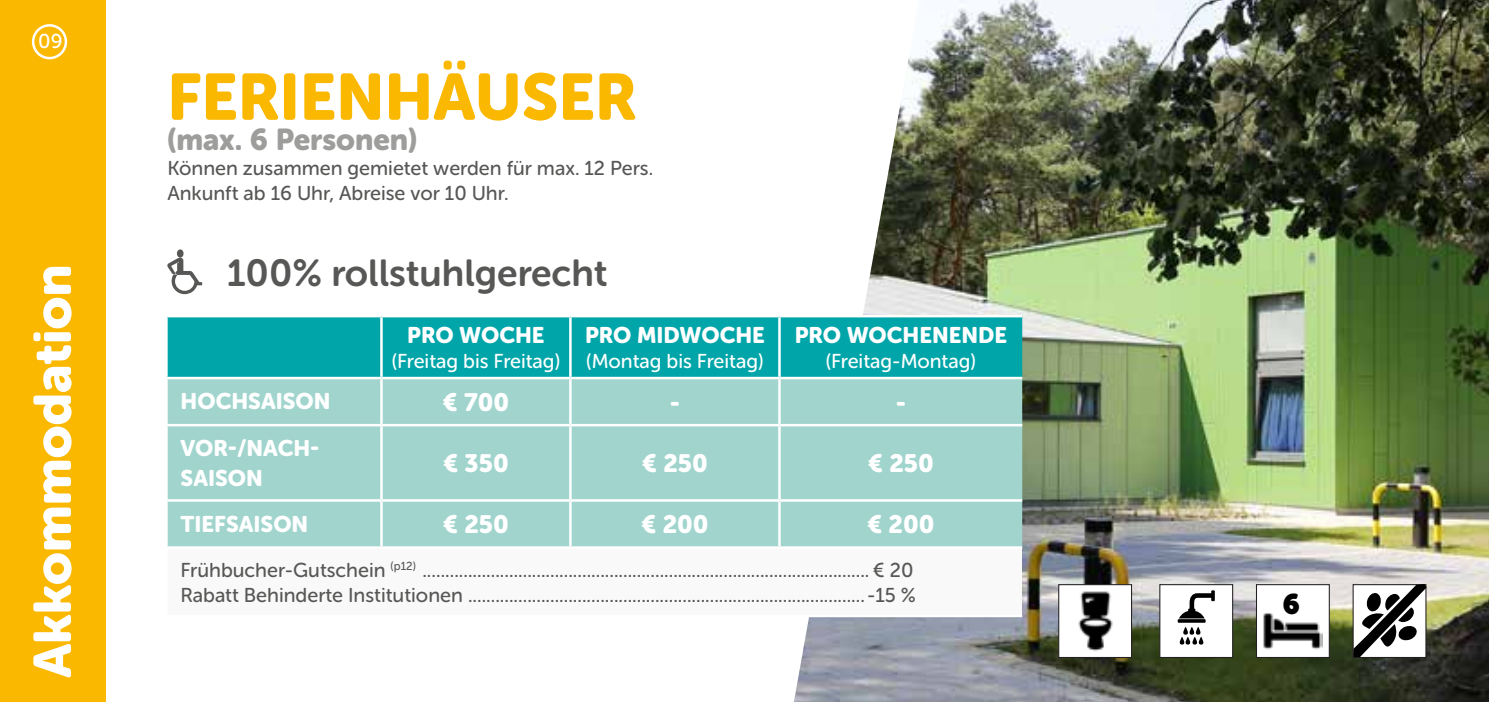
<style>
.page{position:relative;width:1489px;height:702px;background:#fff}
.page>*{position:absolute;margin:0;border:0;box-sizing:border-box;transform-origin:0 0}
.t1{font:65px "Museo Sans Rounded 900";color:#fbb800}
.t2{font:52.5px "Museo Sans Rounded 900";color:#fff}
.t3{font:37.5px "Museo Sans Rounded 700";color:#575756}
.t4{font:30px "Museo Sans Rounded 900";color:#9d9d9c}
.t5{font:28px "Museo Sans Rounded";color:#000}
.t6{font:25px "Museo Sans Rounded 900";color:#fff}
.t7{font:22.5px/30px "Museo Sans Rounded 900";color:#fff}
.t8{font:20px/25px "Museo Sans Rounded 500";color:#575756}
.t9{font:20px "Museo Sans Rounded 500";color:#fff}
</style>
<div class="page">
<img style="left:794px;top:0;width:694px;height:702px">
<div style="left:168px;top:317px;width:854px;height:60px;background:#00a5a9"></div>
<div style="left:168px;top:379px;width:854px;height:167px;background:#a0d4cd"></div>
<div style="left:166px;top:547px;width:856px;height:69px;background:#f9f9f9"></div>
<hr style="left:380px;top:317px;width:3px;height:60px;background:#fff">
<hr style="left:569px;top:317px;width:2px;height:60px;background:#fff">
<hr style="left:778px;top:317px;width:2px;height:60px;background:#fff">
<hr style="left:380px;top:379px;width:3px;height:45px;background:#fff">
<hr style="left:569px;top:379px;width:2px;height:45px;background:#fff">
<hr style="left:778px;top:379px;width:2px;height:45px;background:#fff">
<hr style="left:165px;top:424px;width:216px;height:2px;background:#fff">
<hr style="left:381px;top:424px;width:189px;height:2px;background:#fff">
<hr style="left:380px;top:426px;width:3px;height:73px;background:#fff">
<hr style="left:570px;top:424px;width:209px;height:2px;background:#fff">
<hr style="left:569px;top:426px;width:2px;height:73px;background:#fff">
<hr style="left:779px;top:424px;width:243px;height:2px;background:#fff">
<hr style="left:778px;top:426px;width:2px;height:73px;background:#fff">
<hr style="left:165px;top:499px;width:216px;height:2px;background:#fff">
<hr style="left:381px;top:499px;width:189px;height:2px;background:#fff">
<hr style="left:380px;top:501px;width:3px;height:45px;background:#fff">
<hr style="left:570px;top:499px;width:209px;height:2px;background:#fff">
<hr style="left:569px;top:501px;width:2px;height:45px;background:#fff">
<hr style="left:779px;top:499px;width:243px;height:2px;background:#fff">
<hr style="left:778px;top:501px;width:2px;height:45px;background:#fff">
<hr style="left:779px;top:315px;width:243px;height:2px;background:#fff">
<hr style="left:779px;top:377px;width:243px;height:2px;background:#fff">
<hr style="left:165px;top:546px;width:216px;height:2px;background:#fff">
<hr style="left:165px;top:548px;width:3px;height:66px;background:#fff">
<hr style="left:381px;top:546px;width:189px;height:2px;background:#fff">
<hr style="left:570px;top:546px;width:209px;height:2px;background:#fff">
<hr style="left:779px;top:546px;width:243px;height:2px;background:#fff">
<hr style="left:165px;top:614px;width:216px;height:3px;background:#fff">
<hr style="left:381px;top:614px;width:189px;height:3px;background:#fff">
<hr style="left:570px;top:614px;width:209px;height:3px;background:#fff">
<hr style="left:779px;top:614px;width:243px;height:3px;background:#fff">
<svg style="left:167px;top:249px;width:35px;height:45px"></svg>
<div style="left:1058px;top:584px;width:73px;height:74px;background:#fff;border:1px solid #241f21"></div>
<svg style="left:1352px;top:583px;width:74px;height:74px"></svg>
<div style="left:1159px;top:584px;width:74px;height:74px;background:#fff;border:1px solid #211f21"></div>
<div style="left:1255px;top:584px;width:74px;height:74px;background:#fff;border:1px solid #241f21"></div>
<img style="left:1263px;top:613px;width:59px;height:37px">
<img style="left:1078px;top:591px;width:35px;height:61px">
<svg style="left:1179px;top:590px;width:36px;height:28px"></svg>
<hr style="left:1177px;top:619px;width:28px;height:3px;background:#000">
<svg style="left:1179px;top:627px;width:25px;height:17px"></svg>
<div style="left:0;top:0;width:106px;height:702px;background:#fbb800"></div>
<div style="left:32px;top:24px;width:35px;height:35px;border:2px solid #fff;border-radius:50%"></div>
<p class="t9" style="left:38px;top:30px;width:26px">09</p>
<h1 class="t1" style="left:167px;top:60px;width:470px">FERIENHÄUSER</h1>
<h3 class="t4" style="left:167px;top:122px;width:251px">(max. 6 Personen)</h3>
<p class="t8" style="left:167px;top:155px;width:487px">Können zusammen gemietet werden für max. 12 Pers.<br>Ankunft ab 16 Uhr, Abreise vor 10 Uhr.</p>
<h2 class="t2" style="left:23px;top:677px;width:415px;rotate:-90deg">Akkommodation</h2>
<h3 class="t3" style="left:227px;top:252px;width:382px">100% rollstuhlgerecht</h3>
<p class="t7" style="left:407px;top:320px;width:139px">PRO WOCHE</p>
<p class="t9" style="left:391px;top:350px;width:170px">(Freitag bis Freitag)</p>
<p class="t7" style="left:585px;top:320px;width:181px">PRO MIDWOCHE</p>
<p class="t9" style="left:586px;top:350px;width:179px">(Montag bis Freitag)</p>
<p class="t7" style="left:794px;top:320px;width:214px">PRO WOCHENENDE</p>
<p class="t9" style="left:825px;top:350px;width:152px">(Freitag-Montag)</p>
<p class="t7" style="left:181px;top:386px;width:151px">HOCHSAISON</p>
<p class="t6" style="left:442px;top:388px;width:68px">€ 700</p>
<p class="t6" style="left:669px;top:388px;width:12px">-</p>
<p class="t6" style="left:895px;top:388px;width:12px">-</p>
<p class="t7" style="left:181px;top:433px;width:140px">VOR-/NACH-<br>SAISON</p>
<p class="t6" style="left:443px;top:449px;width:67px">€ 350</p>
<p class="t6" style="left:642px;top:449px;width:67px">€ 250</p>
<p class="t6" style="left:867px;top:449px;width:67px">€ 250</p>
<p class="t7" style="left:181px;top:508px;width:129px">TIEFSAISON</p>
<p class="t6" style="left:443px;top:510px;width:67px">€ 250</p>
<p class="t6" style="left:641px;top:510px;width:69px">€ 200</p>
<p class="t6" style="left:867px;top:510px;width:69px">€ 200</p>
<p class="t8" style="left:181px;top:557px;width:737px">Frühbucher-Gutschein <sup>(p12)</sup> .................................................................................................. € 20<br>Rabatt Behinderte Institutionen ....................................................................................... -15 %</p>
<h3 class="t5" style="left:1282px;top:588px;width:19px">6</h3>
</div>
